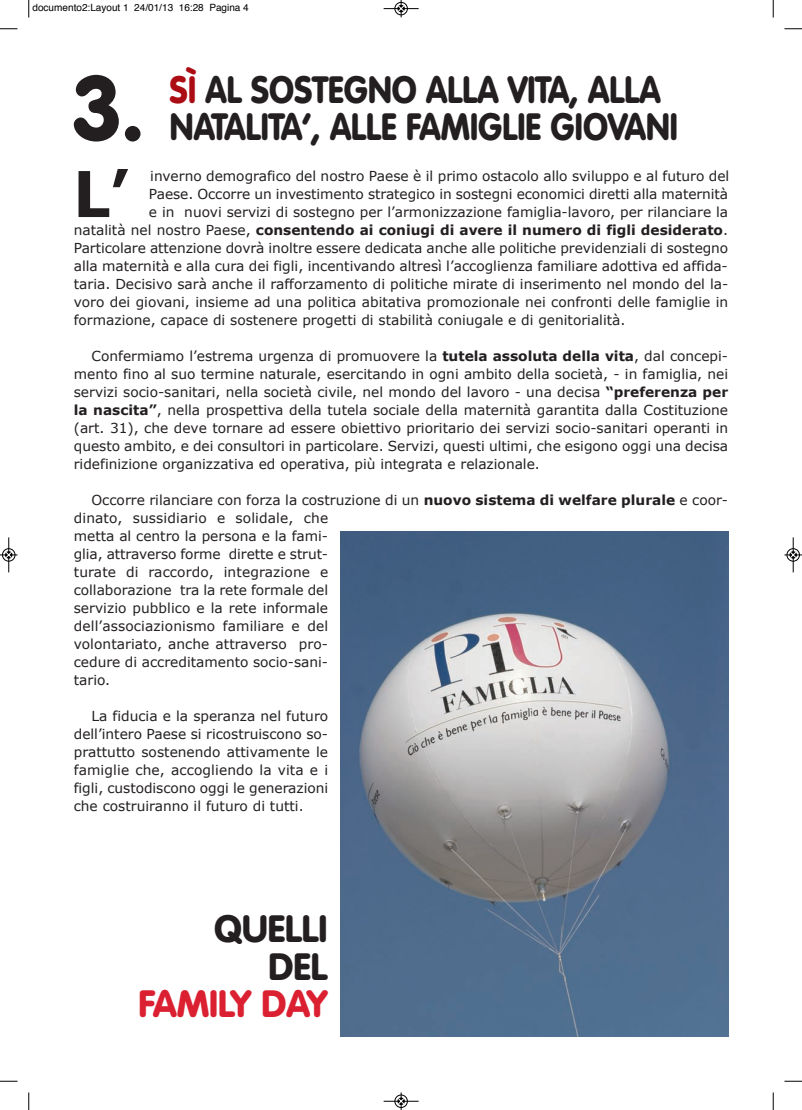
<style>
.page{position:relative;width:802px;height:1110px;background:#fff}
.page>*{position:absolute;margin:0;border:0;box-sizing:border-box;transform-origin:0 0}
.t1{font:900 89.62px "VAG Rounded";color:#231f20}
.t2{font:700 63.25px "Tahoma";color:#231f20}
.t3{font:900 37.5px/37.5px "VAG Rounded";color:#231f20;scale:.9 1}
.t4{font:900 37.5px/37.5px "VAG Rounded";color:#231f20;text-align:right}
.t5{font:900 37.5px "VAG Rounded";color:#da2031}
.t6{font:13.75px/18px "Verdana";color:#231f20;text-align:justify}
.t7{font:700 13.75px "Verdana";color:#231f20}
.t8{font:10px "Helvetica";color:#000}
.s1{color:#ac0c13}
.s2{font-weight:400}
.s3{font-weight:700}
</style>
<div class="page">
<img style="left:341px;top:532px;width:387px;height:504px">
<svg style="left:28px;top:0;width:2px;height:18px"></svg>
<svg style="left:0;top:28px;width:18px;height:2px"></svg>
<svg style="left:772px;top:0;width:2px;height:18px"></svg>
<svg style="left:784px;top:28px;width:18px;height:2px"></svg>
<svg style="left:28px;top:1092px;width:2px;height:18px"></svg>
<svg style="left:0;top:1081px;width:18px;height:1px"></svg>
<svg style="left:772px;top:1092px;width:2px;height:18px"></svg>
<svg style="left:784px;top:1081px;width:18px;height:1px"></svg>
<div style="left:394px;top:2px;width:14px;height:13px;border:1px solid #fff;border-radius:50%"></div>
<hr style="left:383px;top:8px;width:35px;height:1px;background:#000">
<div style="left:395px;top:2px;width:12px;height:13px;border:1px solid #000;border-radius:50%"></div>
<svg style="left:398px;top:0;width:6px;height:17px"></svg>
<div style="left:394px;top:1094px;width:14px;height:14px;border:1px solid #fff;border-radius:50%"></div>
<hr style="left:383px;top:1101px;width:35px;height:1px;background:#000">
<div style="left:395px;top:1095px;width:12px;height:13px;border:1px solid #000;border-radius:50%"></div>
<svg style="left:398px;top:1092px;width:6px;height:18px"></svg>
<div style="left:2px;top:548px;width:13px;height:14px;border:1px solid #fff;border-radius:50%"></div>
<hr style="left:9px;top:537px;width:1px;height:35px;background:#000">
<div style="left:2px;top:548px;width:13px;height:13px;border:1px solid #000;border-radius:50%"></div>
<svg style="left:0;top:552px;width:18px;height:6px"></svg>
<div style="left:786px;top:548px;width:13px;height:14px;border:1px solid #fff;border-radius:50%"></div>
<hr style="left:793px;top:537px;width:1px;height:35px;background:#000">
<div style="left:786px;top:548px;width:13px;height:13px;border:1px solid #000;border-radius:50%"></div>
<svg style="left:784px;top:552px;width:18px;height:6px"></svg>
<p class="t8" style="left:32px;top:4px;width:218px">documento2:Layout 1 24/01/13 16:28 Pagina 4</p>
<h1 class="t1" style="left:74px;top:71px;width:73px">3.</h1>
<h3 class="t3" style="left:170px;top:74px;width:566px"><span class="s1">SÌ</span> AL SOSTEGNO ALLA VITA, ALLA<br>NATALITA’, ALLE FAMIGLIE GIOVANI</h3>
<h2 class="t2" style="left:74px;top:154px;width:55px">L’</h2>
<p class="t6" style="left:150px;top:167px;width:580px">inverno demografico del nostro Paese è il primo ostacolo allo sviluppo e al futuro del</p>
<p class="t6" style="left:149px;top:185px;width:580px">Paese. Occorre un investimento strategico in sostegni economici diretti alla maternità</p>
<p class="t6" style="left:149px;top:203px;width:580px">e in nuovi servizi di sostegno per l’armonizzazione famiglia-lavoro, per rilanciare la</p>
<p class="t7" style="left:74px;top:221px;width:656px"><span class="s2">natalità nel nostro Paese,</span> consentendo ai coniugi di avere il numero di figli desiderato<span class="s2">.</span></p>
<p class="t6" style="left:74px;top:239px;width:656px">Particolare attenzione dovrà inoltre essere dedicata anche alle politiche previdenziali di sostegno</p>
<p class="t6" style="left:74px;top:257px;width:655px">alla maternità e alla cura dei figli, incentivando altresì l’accoglienza familiare adottiva ed affida-</p>
<p class="t6" style="left:74px;top:275px;width:656px">taria. Decisivo sarà anche il rafforzamento di politiche mirate di inserimento nel mondo del la-</p>
<p class="t6" style="left:74px;top:293px;width:656px">voro dei giovani, insieme ad una politica abitativa promozionale nei confronti delle famiglie in</p>
<p class="t6" style="left:74px;top:311px;width:553px">formazione, capace di sostenere progetti di stabilità coniugale e di genitorialità.</p>
<p class="t6" style="left:74px;top:347px;width:656px;text-indent:18px">Confermiamo l’estrema urgenza di promuovere la <span class="s3">tutela assoluta della vita</span>, dal concepi&shy;mento fino al suo termine naturale, esercitando in ogni ambito della società, - in famiglia, nei servizi socio-sanitari, nella società civile, nel mondo del lavoro - una decisa <span class="s3">“preferenza per la nascita”</span>, nella prospettiva della tutela sociale della maternità garantita dalla Costituzione (art. 31), che deve tornare ad essere obiettivo prioritario dei servizi socio-sanitari operanti in questo ambito, e dei consultori in particolare. Servizi, questi ultimi, che esigono oggi una decisa ridefinizione organizzativa ed operativa, più integrata e relazionale.</p>
<p class="t6" style="left:74px;top:491px;width:655px;text-align:left;text-indent:18px">Occorre rilanciare con forza la costruzione di un <span class="s3">nuovo sistema di welfare plurale</span> e coor&shy;dinato, sussidiario e solidale, che<br>metta al centro la persona e la fami-<br>glia, attraverso forme dirette e strut-<br>turate di raccordo, integrazione e<br>collaborazione tra la rete formale del<br>servizio pubblico e la rete informale<br>dell’associazionismo familiare e del<br>volontariato, anche attraverso pro-<br>cedure di accreditamento socio-sani-<br>tario.</p>
<p class="t6" style="left:74px;top:707px;width:256px;text-indent:18px">La fiducia e la speranza nel futuro dell’intero Paese si ricostruiscono so&shy;prattutto sostenendo attivamente le famiglie che, accogliendo la vita e i figli, custodiscono oggi le generazioni che costruiranno il futuro di tutti.</p>
<h3 class="t4" style="left:214px;top:913px;width:115px">QUELLI<br>DEL</h3>
<h3 class="t5" style="left:138px;top:988px;width:190px">FAMILY DAY</h3>
</div>
